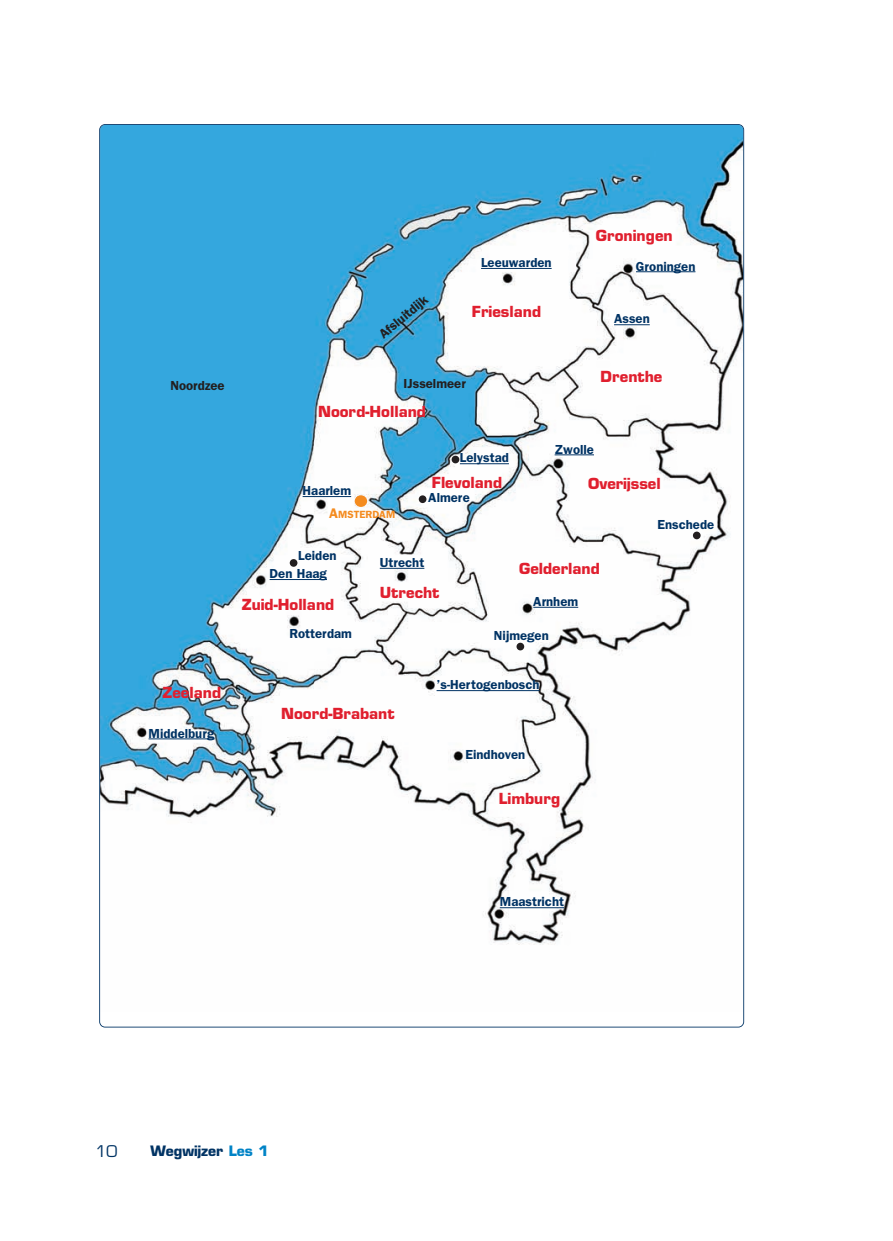
<style>
.page{position:relative;width:893px;height:1241px;background:#fff}
.page>*{position:absolute;margin:0;border:0;box-sizing:border-box;transform-origin:0 0}
.t1{font:15.75px "Eurostile";color:#013364}
.t2{font:700 14.88px "Eurostile";color:#e01f2e}
.t3{font:700 14px "Eurostile";color:#013364}
.t4{font:600 13.12px "Franklin Gothic";color:#013364}
.t5{font:600 13.12px "Franklin Gothic";color:#231f20}
.t6{font:600 10.5px "Franklin Gothic";color:#f48b1f}
.s1{font-size:14px}
.s2{color:#0083c6}
</style>
<div class="page">
<img style="left:102px;top:125px;width:641px;height:820px">
<hr style="left:636px;top:271px;width:59px;height:1px;background:#013364">
<hr style="left:481px;top:268px;width:71px;height:1px;background:#013364">
<hr style="left:614px;top:324px;width:36px;height:1px;background:#013364">
<hr style="left:555px;top:454px;width:39px;height:1px;background:#013364">
<hr style="left:380px;top:568px;width:44px;height:1px;background:#013364">
<hr style="left:303px;top:496px;width:48px;height:1px;background:#013364">
<hr style="left:270px;top:579px;width:57px;height:1px;background:#013364">
<hr style="left:149px;top:738px;width:65px;height:1px;background:#013364">
<hr style="left:437px;top:690px;width:103px;height:1px;background:#013364">
<hr style="left:500px;top:907px;width:64px;height:1px;background:#013364">
<hr style="left:533px;top:606px;width:45px;height:1px;background:#013364">
<div style="left:452px;top:455px;width:7px;height:8px;background:#231f20;border-radius:50%"></div>
<hr style="left:460px;top:463px;width:49px;height:1px;background:#013364">
<div style="left:693px;top:531px;width:8px;height:8px;background:#231f20;border-radius:50%"></div>
<div style="left:516px;top:642px;width:8px;height:8px;background:#231f20;border-radius:50%"></div>
<div style="left:290px;top:559px;width:7px;height:7px;background:#231f20;border-radius:50%"></div>
<div style="left:355px;top:495px;width:12px;height:12px;background:#f48b1f;border-radius:50%"></div>
<div style="left:419px;top:495px;width:7px;height:8px;background:#231f20;border-radius:50%"></div>
<p class="t5" style="left:376px;top:329px;width:61px;rotate:-40deg">Afsluitdijk</p>
<p class="t2" style="left:596px;top:230px;width:78px">Groningen</p>
<p class="t4" style="left:481px;top:255px;width:72px">Leeuwarden</p>
<p class="t4" style="left:636px;top:258px;width:61px">Groningen</p>
<p class="t2" style="left:472px;top:306px;width:71px">Friesland</p>
<p class="t4" style="left:614px;top:311px;width:37px">Assen</p>
<p class="t5" style="left:170px;top:378px;width:56px">Noordzee</p>
<p class="t5" style="left:404px;top:376px;width:64px">IJsselmeer</p>
<p class="t2" style="left:318px;top:405px;width:109px">Noord-Holland</p>
<p class="t4" style="left:460px;top:450px;width:51px">Lelystad</p>
<p class="t4" style="left:303px;top:483px;width:50px">Haarlem</p>
<p class="t6" style="left:329px;top:508px;width:68px"><span class="s1">A</span>MSTERDAM</p>
<p class="t2" style="left:432px;top:477px;width:72px">Flevoland</p>
<p class="t4" style="left:428px;top:490px;width:43px">Almere</p>
<p class="t4" style="left:298px;top:548px;width:40px">Leiden</p>
<p class="t4" style="left:270px;top:566px;width:59px">Den Haag</p>
<p class="t2" style="left:242px;top:598px;width:94px">Zuid-Holland</p>
<p class="t4" style="left:380px;top:554px;width:46px">Utrecht</p>
<p class="t2" style="left:380px;top:586px;width:61px">Utrecht</p>
<p class="t2" style="left:600px;top:370px;width:63px">Drenthe</p>
<p class="t4" style="left:555px;top:441px;width:41px">Zwolle</p>
<p class="t2" style="left:588px;top:478px;width:74px">Overijssel</p>
<p class="t2" style="left:519px;top:562px;width:82px">Gelderland</p>
<p class="t4" style="left:533px;top:593px;width:46px">Arnhem</p>
<p class="t4" style="left:657px;top:517px;width:58px">Enschede</p>
<p class="t2" style="left:163px;top:686px;width:60px">Zeeland</p>
<p class="t4" style="left:149px;top:725px;width:67px">Middelburg</p>
<p class="t4" style="left:289px;top:626px;width:64px">Rotterdam</p>
<p class="t2" style="left:281px;top:708px;width:115px">Noord-Brabant</p>
<p class="t4" style="left:494px;top:627px;width:56px">Nijmegen</p>
<p class="t4" style="left:437px;top:677px;width:105px">’s-Hertogenbosch</p>
<p class="t4" style="left:466px;top:746px;width:61px">Eindhoven</p>
<p class="t2" style="left:499px;top:792px;width:63px">Limburg</p>
<p class="t4" style="left:500px;top:894px;width:66px">Maastricht</p>
<p class="t1" style="left:96px;top:1144px;width:23px">10</p>
<p class="t3" style="left:151px;top:1145px;width:120px">Wegwijzer <span class="s2">Les 1</span></p>
</div>
